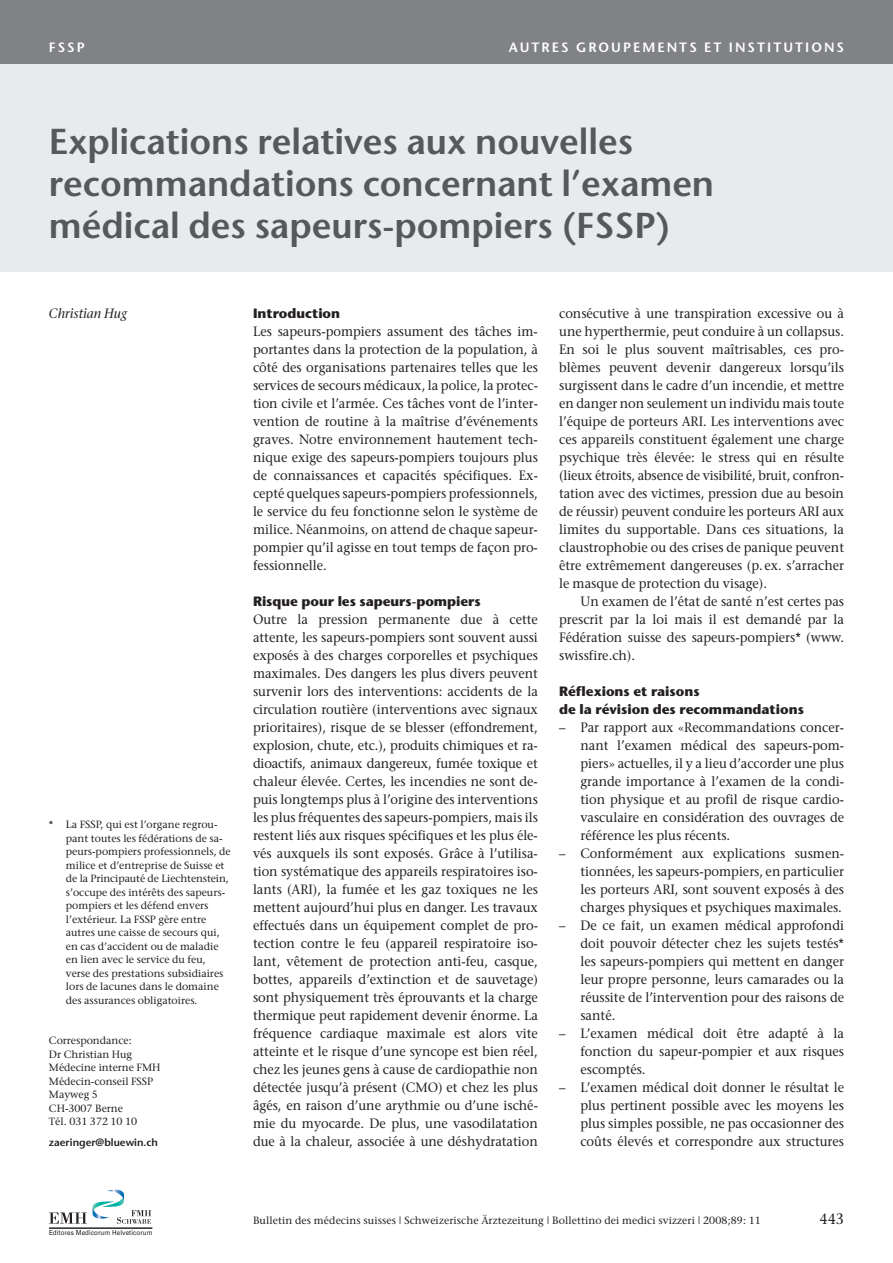
<style>
.page{position:relative;width:893px;height:1263px;background:#fff}
.page>*{position:absolute;margin:0;border:0;box-sizing:border-box;transform-origin:0 0}
.t1{font:600 36px/42px "Stone Sans";color:#57585a}
.t2{font:15px "Stone Serif";color:#231f20;scale:.95 1}
.t3{font:13.5px/18px "Stone Serif";color:#231f20;text-align:justify;scale:.95 1}
.t4{font:700 13.5px/18px "Stone Sans";color:#231f20}
.t5{font:600 13.5px "Stone Sans";letter-spacing:.15em;color:#fff}
.t6{font:italic 13.5px "Stone Serif";color:#231f20;scale:.95 1}
.t7{font:10.5px/13.5px "Stone Serif";color:#231f20}
.t8{font:600 10.5px "Stone Sans";color:#231f20}
.t9{font:6.9px "Univers";letter-spacing:.015em;color:#231f20;scale:.9 1}
</style>
<div class="page">
<div style="left:0;top:60px;width:893px;height:212px;background:#e9eaeb"></div>
<div style="left:0;top:0;width:893px;height:64px;background:#808285"></div>
<svg style="left:49px;top:1189px;width:102px;height:35px"></svg>
<hr style="left:49px;top:1228px;width:103px;height:1px;background:#231f20">
<p class="t5" style="left:49px;top:42px;width:37px">FSSP</p>
<p class="t5" style="left:509px;top:42px;width:337px">AUTRES GROUPEMENTS ET INSTITUTIONS</p>
<h1 class="t1" style="left:49px;top:124px;width:667px">Explications relatives aux nouvelles recommandations concernant l’examen médical des sapeurs-pompiers (FSSP)</h1>
<p class="t6" style="left:49px;top:308px;width:84px">Christian Hug</p>
<p class="t7" style="left:66px;top:819px;width:166px;text-indent:-17px">* La FSSP, qui est l’organe regrou&shy;pant toutes les fédérations de sa&shy;peurs-pompiers professionnels, de milice et d’entreprise de Suisse et de la Principauté de Liechtenstein, s’occupe des intérêts des sapeurs&shy;pompiers et les défend envers l’extérieur. La FSSP gère entre autres une caisse de secours qui, en cas d’accident ou de maladie en lien avec le service du feu, verse des prestations subsidiaires lors de lacunes dans le domaine des assurances obligatoires.</p>
<p class="t7" style="left:49px;top:1035px;width:113px">Correspondance:<br>Dr Christian Hug<br>Médecine interne FMH<br>Médecin-conseil FSSP<br>Mayweg 5<br>CH-3007 Berne<br>Tél. 031 372 10 10</p>
<p class="t8" style="left:49px;top:1138px;width:111px">zaeringer@bluewin.ch</p>
<p class="t4" style="left:253px;top:306px;width:89px">Introduction</p>
<p class="t3" style="left:253px;top:324px;width:301px">Les sapeurs-pompiers assument des tâches im&shy;portantes dans la protection de la population, à côté des organisations partenaires telles que les services de secours médicaux, la police, la protec&shy;tion civile et l’armée. Ces tâches vont de l’inter&shy;vention de routine à la maîtrise d’événements graves. Notre environnement hautement tech&shy;nique exige des sapeurs-pompiers toujours plus de connaissances et capacités spécifiques. Ex&shy;cepté quelques sapeurs-pompiers professionnels, le service du feu fonctionne selon le système de milice. Néanmoins, on attend de chaque sapeur&shy;pompier qu’il agisse en tout temps de façon pro&shy;fessionnelle.</p>
<p class="t4" style="left:253px;top:594px;width:229px">Risque pour les sapeurs-pompiers</p>
<p class="t3" style="left:253px;top:612px;width:301px">Outre la pression permanente due à cette attente, les sapeurs-pompiers sont souvent aussi exposés à des charges corporelles et psychiques maximales. Des dangers les plus divers peuvent survenir lors des interventions: accidents de la circulation routière (interventions avec signaux prioritaires), risque de se blesser (effondrement, explosion, chute, etc.), produits chimiques et ra&shy;dioactifs, animaux dangereux, fumée toxique et chaleur élevée. Certes, les incendies ne sont de&shy;puis longtemps plus à l’origine des interventions les plus fréquentes des sapeurs-pompiers, mais ils restent liés aux risques spécifiques et les plus éle&shy;vés auxquels ils sont exposés. Grâce à l’utilisa&shy;tion systématique des appareils respiratoires iso&shy;lants (ARI), la fumée et les gaz toxiques ne les mettent aujourd’hui plus en danger. Les travaux effectués dans un équipement complet de pro&shy;tection contre le feu (appareil respiratoire iso&shy;lant, vêtement de protection anti-feu, casque, bottes, appareils d’extinction et de sauvetage) sont physiquement très éprouvants et la charge thermique peut rapidement devenir énorme. La fréquence cardiaque maximale est alors vite atteinte et le risque d’une syncope est bien réel, chez les jeunes gens à cause de cardio pathie non détectée jusqu’à présent (CMO) et chez les plus âgés, en raison d’une arythmie ou d’une isché&shy;mie du myocarde. De plus, une vasodilatation due à la chaleur, associée à une déshydratation</p>
<p class="t3" style="left:559px;top:306px;width:301px">consécutive à une transpiration excessive ou à une hyperthermie, peut conduire à un collapsus.<br>En soi le plus souvent maîtrisables, ces pro&shy;blèmes peuvent devenir dangereux lorsqu’ils surgissent dans le cadre d’un incendie, et mettre en danger non seulement un individu mais toute l’équipe de porteurs ARI. Les interventions avec ces appareils constituent également une charge psychique très élevée: le stress qui en résulte (lieux étroits, absence de visibilité, bruit, confron&shy;tation avec des victimes, pression due au besoin de réussir) peuvent conduire les porteurs ARI aux limites du supportable. Dans ces situations, la claustrophobie ou des crises de panique peuvent être extrêmement dangereuses (p.ex. s’arracher le masque de protection du visage).</p>
<p class="t3" style="left:559px;top:594px;width:301px;text-indent:21px">Un examen de l’état de santé n’est certes pas prescrit par la loi mais il est demandé par la Fédération suisse des sapeurs-pompiers* (www. swissfire.ch).</p>
<p class="t4" style="left:559px;top:684px;width:246px">Réflexions et raisons<br>de la révision des recommandations</p>
<p class="t3" style="left:580px;top:720px;width:279px;text-indent:-21px">– Par rapport aux «Recommandations concer&shy;nant l’examen médical des sapeurs-pom&shy;piers» actuelles, il y a lieu d’accorder une plus grande importance à l’examen de la condi&shy;tion physique et au profil de risque cardio&shy;vasculaire en considération des ouvrages de référence les plus récents.</p>
<p class="t3" style="left:580px;top:846px;width:279px;text-indent:-21px">– Conformément aux explications susmen&shy;tionnées, les sapeurs-pompiers, en particulier les porteurs ARI, sont souvent exposés à des charges physiques et psychiques maximales.</p>
<p class="t3" style="left:580px;top:918px;width:279px;text-indent:-21px">– De ce fait, un examen médical approfondi doit pouvoir détecter chez les sujets testés* les sapeurs-pompiers qui mettent en danger leur propre personne, leurs camarades ou la réussite de l’intervention pour des raisons de santé.</p>
<p class="t3" style="left:580px;top:1026px;width:279px;text-indent:-21px">– L’examen médical doit être adapté à la fonction du sapeur-pompier et aux risques escomptés.</p>
<p class="t3" style="left:580px;top:1080px;width:279px;text-indent:-21px">– L’examen médical doit donner le résultat le plus pertinent possible avec les moyens les plus simples possible, ne pas occasionner des coûts élevés et correspondre aux structures</p>
<p class="t9" style="left:49px;top:1229px;width:117px">Editores Medicorum Helveticorum</p>
<p class="t7" style="left:253px;top:1214px;width:509px">Bulletin des médecins suisses | Schweizerische Ärztezeitung | Bollettino dei medici svizzeri | 2008;89: 11</p>
<p class="t2" style="left:819px;top:1213px;width:27px">443</p>
</div>
